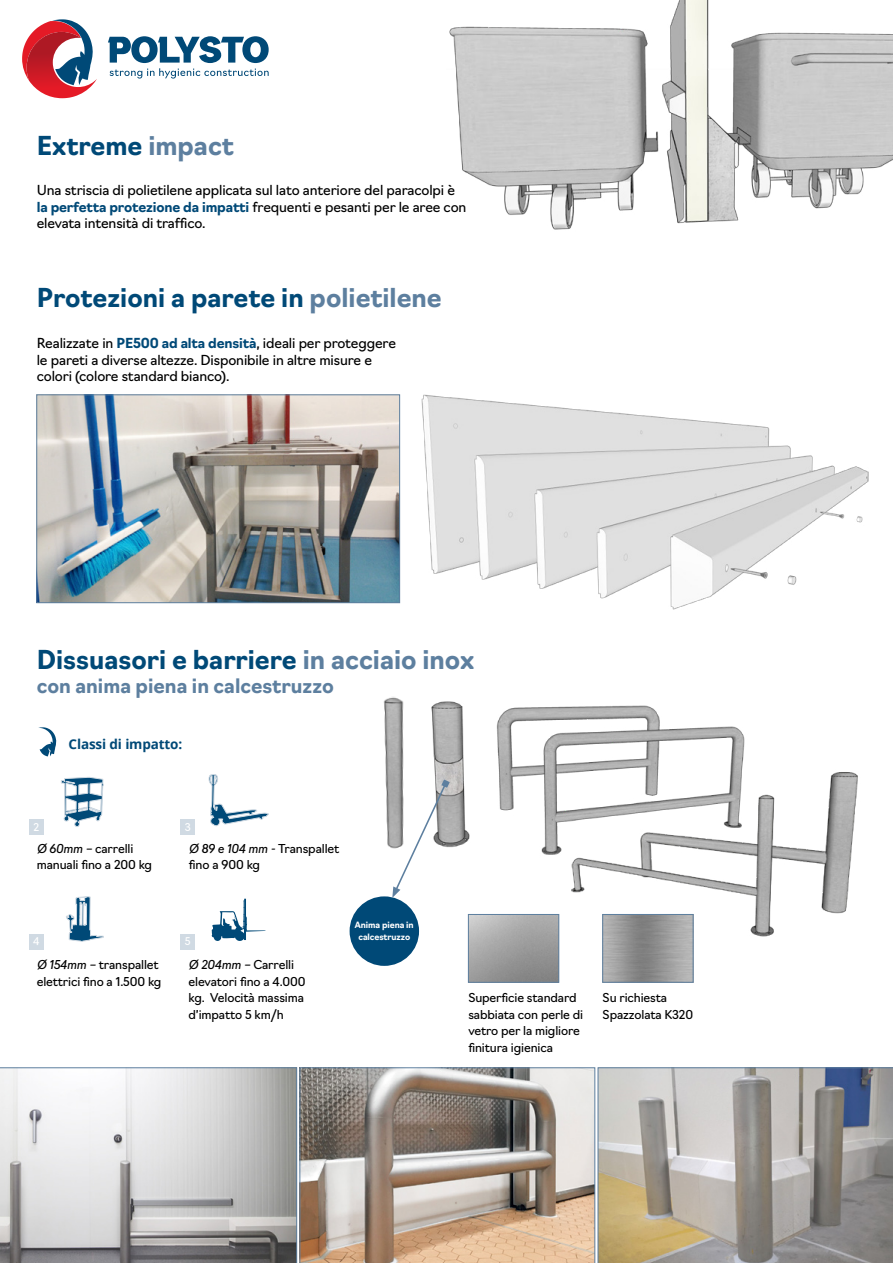
<style>
.page{position:relative;width:893px;height:1263px;background:#fff}
.page>*{position:absolute;margin:0;border:0;box-sizing:border-box;transform-origin:0 0}
.t1{font:700 25.5px "Navigo";color:#004977}
.t2{font:700 19.5px "Navigo";color:#5d7f9f}
.t3{font:13.5px/16.5px "Navigo";letter-spacing:-.01em;color:#000}
.t4{font:700 13.5px "Open Sans";letter-spacing:-.01em;color:#004977}
.t5{font:12px/16.5px "Navigo";letter-spacing:-.01em;color:#000}
.t6{font:10.5px "Navigo";color:#fff}
.t7{font:700 8.55px/11.7px "Navigo";letter-spacing:-.01em;color:#fff;text-align:center}
.s1{color:#5d7f9f}
.s2{font-weight:700;color:#004977}
.s3{font-style:italic}
</style>
<div class="page">
<div style="left:350px;top:896px;width:69px;height:70px;background:#004977;border-radius:50%"></div>
<svg style="left:22px;top:19px;width:75px;height:79px"></svg>
<svg style="left:108px;top:36px;width:161px;height:43px"></svg>
<img style="left:39px;top:397px;width:359px;height:204px">
<div style="left:37px;top:395px;width:363px;height:208px;border:1px solid #5d7f9f"></div>
<img style="left:383px;top:697px;width:21px;height:151px">
<img style="left:431px;top:701px;width:39px;height:147px">
<img style="left:571px;top:772px;width:287px;height:165px">
<img style="left:496px;top:705px;width:254px;height:154px">
<svg style="left:392px;top:779px;width:58px;height:119px"></svg>
<svg style="left:300px;top:1068px;width:295px;height:195px;background:#ae9f91"></svg>
<svg style="left:598px;top:1068px;width:295px;height:195px;background:#a7a39b"></svg>
<svg style="left:0;top:1068px;width:297px;height:195px"></svg>
<div style="left:468px;top:914px;width:91px;height:68px;border:1px solid #5d7f9f"></div>
<img style="left:605px;top:916px;width:86px;height:64px">
<div style="left:603px;top:914px;width:90px;height:68px;border:1px solid #5d7f9f"></div>
<svg style="left:38px;top:727px;width:18px;height:29px"></svg>
<img style="left:449px;top:0;width:444px;height:230px">
<img style="left:421px;top:395px;width:447px;height:214px">
<div style="left:29px;top:819px;width:15px;height:15px;background:#d0dae3"></div>
<div style="left:29px;top:934px;width:15px;height:15px;background:#d0dae3"></div>
<div style="left:180px;top:934px;width:15px;height:15px;background:#d0dae3"></div>
<div style="left:180px;top:819px;width:15px;height:15px;background:#d0dae3"></div>
<svg style="left:61px;top:777px;width:43px;height:50px"></svg>
<svg style="left:209px;top:774px;width:59px;height:52px"></svg>
<svg style="left:66px;top:897px;width:37px;height:44px"></svg>
<svg style="left:212px;top:899px;width:54px;height:42px"></svg>
<h1 class="t1" style="left:37px;top:126px;width:199px">Extreme <span class="s1">impact</span></h1>
<p class="t3" style="left:37px;top:181px;width:431px">Una striscia di polietilene applicata sul lato anteriore del paracolpi è <span class="s2">la perfetta protezione da impatti</span> frequenti e pesanti per le aree con elevata intensità di traffico.</p>
<h1 class="t1" style="left:37px;top:278px;width:407px">Protezioni a parete in <span class="s1">polietilene</span></h1>
<p class="t3" style="left:37px;top:334px;width:361px">Realizzate in <span class="s2">PE500 ad alta densità</span>, ideali per proteggere le pareti a diverse altezze. Disponibile in altre misure e colori (colore standard bianco).</p>
<h1 class="t1" style="left:37px;top:640px;width:439px">Dissuasori e barriere <span class="s1">in acciaio inox</span></h1>
<h2 class="t2" style="left:37px;top:670px;width:299px">con anima piena in calcestruzzo</h2>
<p class="t6" style="left:34px;top:818px;width:7px">2</p>
<p class="t4" style="left:69px;top:734px;width:115px">Classi di impatto:</p>
<p class="t6" style="left:185px;top:818px;width:8px">3</p>
<p class="t5" style="left:37px;top:839px;width:117px"><span class="s3">Ø 60mm –</span> carrelli manuali fino a 200 kg</p>
<p class="t5" style="left:189px;top:839px;width:152px"><span class="s3">Ø 89 e 104 mm -</span> Transpallet fino a 900 kg</p>
<p class="t6" style="left:33px;top:933px;width:8px">4</p>
<p class="t6" style="left:185px;top:933px;width:7px">5</p>
<p class="t5" style="left:37px;top:956px;width:126px"><span class="s3">Ø 154mm –</span> transpallet elettrici fino a 1.500 kg</p>
<p class="t5" style="left:189px;top:956px;width:118px"><span class="s3">Ø 204mm –</span> Carrelli elevatori fino a 4.000 kg. Velocità massima d’impatto 5 km/h</p>
<p class="t7" style="left:355px;top:918px;width:60px">Anima piena in calcestruzzo</p>
<p class="t5" style="left:468px;top:989px;width:116px">Superficie standard sabbiata con perle di vetro per la migliore finitura igienica</p>
<p class="t5" style="left:603px;top:989px;width:92px">Su richiesta<br>Spazzolata K320</p>
</div>
